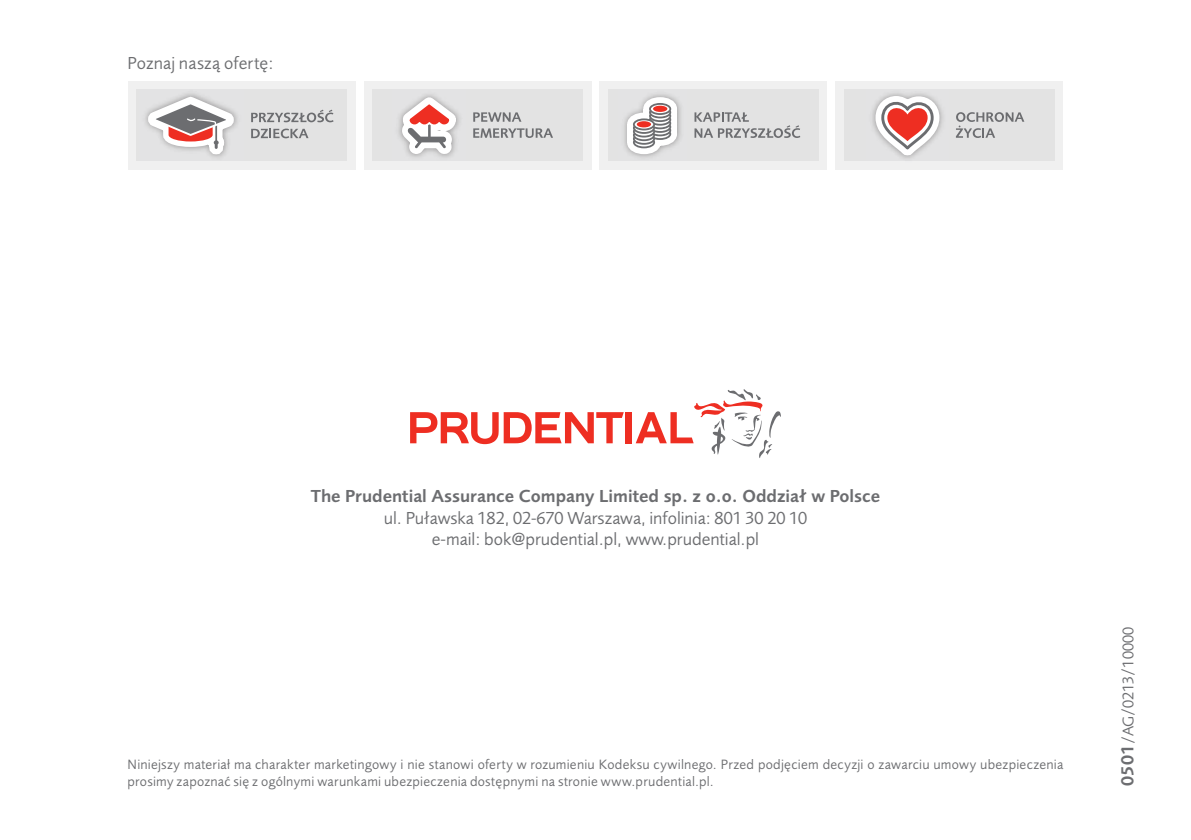
<style>
.page{position:relative;width:1191px;height:840px;background:#fff}
.page>*{position:absolute;margin:0;border:0;box-sizing:border-box;transform-origin:0 0}
.t1{font:600 18px/21.6px "Pru Sans OT2";color:#6c6d70;text-align:center}
.t2{font:18px "Pru Sans OT2";color:#6c6d70}
.COPY{font:18px "Pru Sans Pl";letter-spacing:.005em;color:#6c6d70}
.t3{font:16px "Pru Sans Pl";color:#6c6d70}
.t4{font:14px/16.8px "Pru Sans Pl";letter-spacing:.02em;color:#6c6d70}
.s1{font-weight:400}
.s2{font-weight:600;font-size:18px}
</style>
<div class="page">
<div style="left:128px;top:81px;width:227px;height:89px;background:#f0f0f0"></div>
<div style="left:136px;top:90px;width:211px;height:71px;background:#e3e3e3"></div>
<svg style="left:140px;top:89px;width:102px;height:69px"></svg>
<svg style="left:251px;top:110px;width:82px;height:12px"></svg>
<svg style="left:251px;top:128px;width:57px;height:10px"></svg>
<div style="left:363px;top:81px;width:228px;height:89px;background:#f0f0f0"></div>
<div style="left:372px;top:90px;width:211px;height:71px;background:#e3e3e3"></div>
<svg style="left:473px;top:112px;width:48px;height:10px"></svg>
<svg style="left:473px;top:128px;width:80px;height:10px"></svg>
<svg style="left:374px;top:89px;width:92px;height:69px"></svg>
<div style="left:599px;top:81px;width:228px;height:89px;background:#f0f0f0"></div>
<div style="left:608px;top:90px;width:211px;height:71px;background:#e3e3e3"></div>
<svg style="left:694px;top:112px;width:106px;height:26px"></svg>
<svg style="left:622px;top:92px;width:61px;height:68px"></svg>
<div style="left:637px;top:121px;width:14px;height:6px;background:#ee2e22;border-radius:50%"></div>
<div style="left:653px;top:106px;width:14px;height:6px;background:#ee2e22;border-radius:50%"></div>
<div style="left:835px;top:81px;width:228px;height:89px;background:#f0f0f0"></div>
<div style="left:844px;top:90px;width:210px;height:71px;background:#e3e3e3"></div>
<svg style="left:870px;top:91px;width:75px;height:70px"></svg>
<svg style="left:956px;top:112px;width:68px;height:26px"></svg>
<div style="left:626px;top:412px;width:6px;height:31px;background:#ee2e22"></div>
<svg style="left:635px;top:389px;width:146px;height:69px"></svg>
<svg style="left:410px;top:412px;width:214px;height:32px"></svg>
<p class="COPY" style="left:128px;top:53px;width:147px">Poznaj naszą ofertę:</p>
<p class="t1" style="left:311px;top:485px;width:571px">The Prudential Assurance Company Limited sp. z o.o. Oddział w Polsce <span class="s1">ul. Puławska 182, 02-670 Warszawa, infolinia: 801 30 20 10</span></p>
<p class="t2" style="left:432px;top:528px;width:329px">e-mail: bok@prudential.pl, www.prudential.pl</p>
<p class="t4" style="left:128px;top:756px;width:937px">Niniejszy materiał ma charakter marketingowy i nie stanowi oferty w rozumieniu Kodeksu cywilnego. Przed podjęciem decyzji o zawarciu umowy ubezpieczenia prosimy zapoznać się z ogólnymi warunkami ubezpieczenia dostępnymi na stronie www.prudential.pl.</p>
<p class="t3" style="left:1118px;top:785px;width:160px;rotate:-90deg"><span class="s2">0501</span>/AG/0213/10000</p>
</div>
